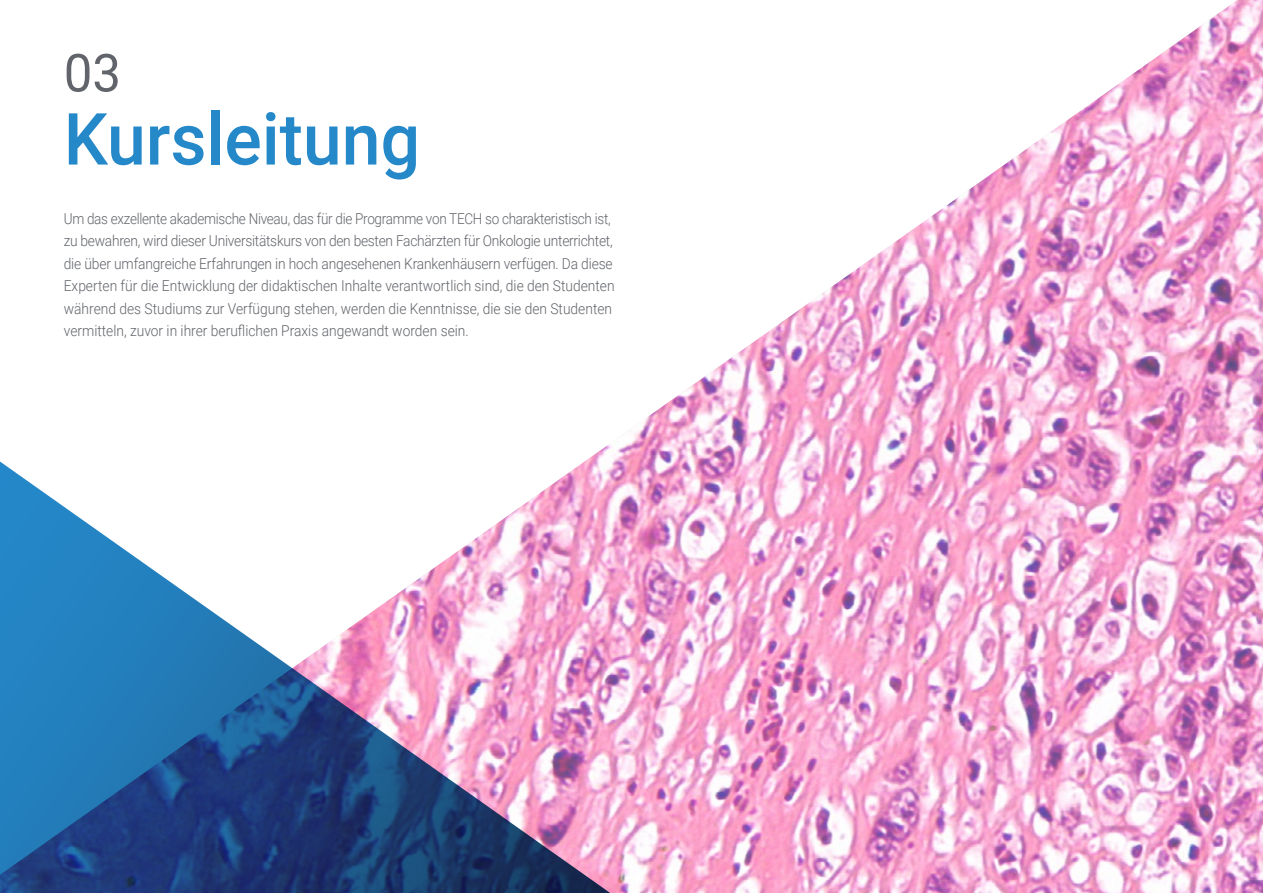
<style>
.page{position:relative;width:1263px;height:893px;background:#fff}
.page>*{position:absolute;margin:0;border:0;box-sizing:border-box;transform-origin:0 0}
.t1{font:500 72px "Roboto";color:#2488c9}
.t2{font:52.5px "Roboto";color:#61646a}
.t3{font:300 15px/22.5px "Roboto";letter-spacing:-.01em;color:#61646a;scale:.9 1}
</style>
<div class="page">
<img style="left:607px;top:0;width:656px;height:893px">
<svg style="left:0;top:446px;width:640px;height:447px"></svg>
<h2 class="t2" style="left:64px;top:36px;width:59px">03</h2>
<h1 class="t1" style="left:64px;top:89px;width:358px">Kursleitung</h1>
<p class="t3" style="left:64px;top:207px;width:613px">Um das exzellente akademische Niveau, das für die Programme von TECH so charakteristisch ist, zu bewahren, wird dieser Universitätskurs von den besten Fachärzten für Onkologie unterrichtet, die über umfangreiche Erfahrungen in hoch angesehenen Krankenhäusern verfügen. Da diese Experten für die Entwicklung der didaktischen Inhalte verantwortlich sind, die den Studenten während des Studiums zur Verfügung stehen, werden die Kenntnisse, die sie den Studenten vermitteln, zuvor in ihrer beruflichen Praxis angewandt worden sein.</p>
</div>
